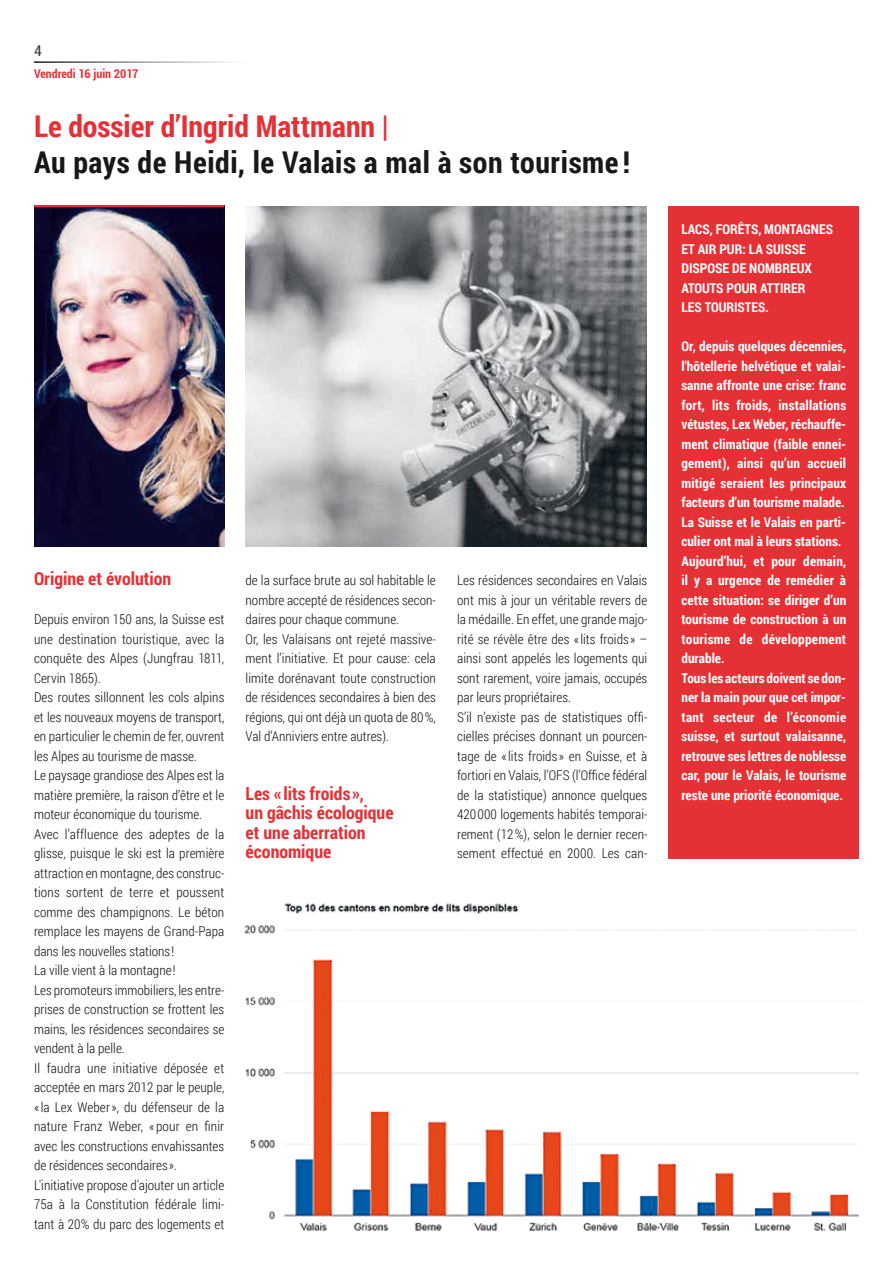
<style>
.page{position:relative;width:893px;height:1263px;background:#fff}
.page>*{position:absolute;margin:0;border:0;box-sizing:border-box;transform-origin:0 0}
.t1{font:700 30px "Roboto Condensed";letter-spacing:.02em;color:#1a171c}
.t2{font:700 30px "Roboto Condensed";color:#e53136}
.t3{font:700 18px/19.5px "Roboto Condensed";color:#e53136}
.t4{font:condensed 15px "Roboto";color:#3e3d40}
.t5{font:300 13.5px/19.5px "Roboto Condensed";color:#1a171c}
.t6{font:700 13.5px/19.5px "Roboto Condensed";color:#fff}
.t7{font:700 condensed 12px "Roboto";color:#e53136}
</style>
<div class="page">
<img style="left:34px;top:207px;width:190px;height:339px">
<hr style="left:34px;top:205px;width:190px;height:2px;background:#e53136">
<div style="left:669px;top:206px;width:190px;height:652px;background:#e53136"></div>
<img style="left:246px;top:206px;width:400px;height:340px">
<img style="left:244px;top:903px;width:615px;height:328px">
<p class="t4" style="left:34px;top:40px;width:9px">4</p>
<p class="t7" style="left:34px;top:66px;width:106px">Vendredi 16 juin 2017</p>
<h1 class="t2" style="left:34px;top:105px;width:356px">Le dossier d’Ingrid Mattmann |</h1>
<h1 class="t1" style="left:34px;top:141px;width:598px">Au pays de Heidi, le Valais a mal à son tourisme !</h1>
<h2 class="t3" style="left:34px;top:568px;width:139px">Origine et évolution</h2>
<p class="t5" style="left:34px;top:609px;width:192px">Depuis environ 150 ans, la Suisse est une destination touristique, avec la conquête des Alpes (Jungfrau 1811, Cervin 1865).<br>Des routes sillonnent les cols alpins et les nouveaux moyens de transport, en particulier le chemin de fer, ouvrent les Alpes au tourisme de masse.<br>Le paysage grandiose des Alpes est la matière première, la raison d’être et le moteur économique du tourisme.<br>Avec l’affluence des adeptes de la glisse, puisque le ski est la première attraction en montagne, des construc&shy;tions sortent de terre et poussent comme des champignons. Le béton remplace les mayens de Grand-Papa dans les nouvelles stations !<br>La ville vient à la montagne !<br>Les promoteurs immobiliers, les entre&shy;prises de construction se frottent les mains, les résidences secondaires se vendent à la pelle.<br>Il faudra une initiative déposée et acceptée en mars 2012 par le peuple, « la Lex Weber », du défenseur de la nature Franz Weber, « pour en finir avec les constructions envahissantes de résidences secondaires ».<br>L'initiative propose d'ajouter un article 75a à la Constitution fédérale limi&shy;tant à 20% du parc des logements et</p>
<p class="t5" style="left:246px;top:570px;width:192px">de la surface brute au sol habitable le nombre accepté de résidences secon&shy;daires pour chaque commune.<br>Or, les Valaisans ont rejeté massive&shy;ment l’initiative. Et pour cause: cela limite dorénavant toute construction de résidences secondaires à bien des régions, qui ont déjà un quota de 80 %, Val d’Anniviers entre autres).</p>
<h2 class="t3" style="left:246px;top:783px;width:150px">Les « lits froids »,<br>un gâchis écologique et une aberration économique</h2>
<p class="t5" style="left:457px;top:570px;width:192px">Les résidences secondaires en Valais ont mis à jour un véritable revers de la médaille. En effet, une grande majo&shy;rité se révèle être des « lits froids » – ainsi sont appelés les logements qui sont rarement, voire jamais, occupés par leurs propriétaires.<br>S’il n’existe pas de statistiques offi&shy;cielles précises donnant un pourcen&shy;tage de « lits froids » en Suisse, et à fortiori en Valais, l’OFS (l’Office fédéral de la statistique) annonce quelques 420 000 logements habités temporai&shy;rement (12 %), selon le dernier recen&shy;sement effectué en 2000. Les can-</p>
<p class="t6" style="left:681px;top:219px;width:153px">LACS, FORÊTS, MONTAGNES<br>ET AIR PUR: LA SUISSE<br>DISPOSE DE NOMBREUX<br>ATOUTS POUR ATTIRER<br>LES TOURISTES.</p>
<p class="t6" style="left:681px;top:336px;width:166px">Or, depuis quelques décennies, l'hôtellerie helvétique et valai&shy;sanne affronte une crise: franc fort, lits froids, installations vétustes, Lex Weber, réchauffe&shy;ment climatique (faible ennei&shy;gement), ainsi qu’un accueil mitigé seraient les principaux facteurs d’un tourisme malade.<br>La Suisse et le Valais en parti&shy;culier ont mal à leurs stations.<br>Aujourd’hui, et pour demain, il y a urgence de remédier à cette situation: se diriger d’un tourisme de construction à un tourisme de développement durable.<br>Tous les acteurs doivent se don&shy;ner la main pour que cet impor&shy;tant secteur de l’économie suisse, et surtout valaisanne, retrouve ses lettres de noblesse car, pour le Valais, le tourisme reste une priorité économique.</p>
</div>
